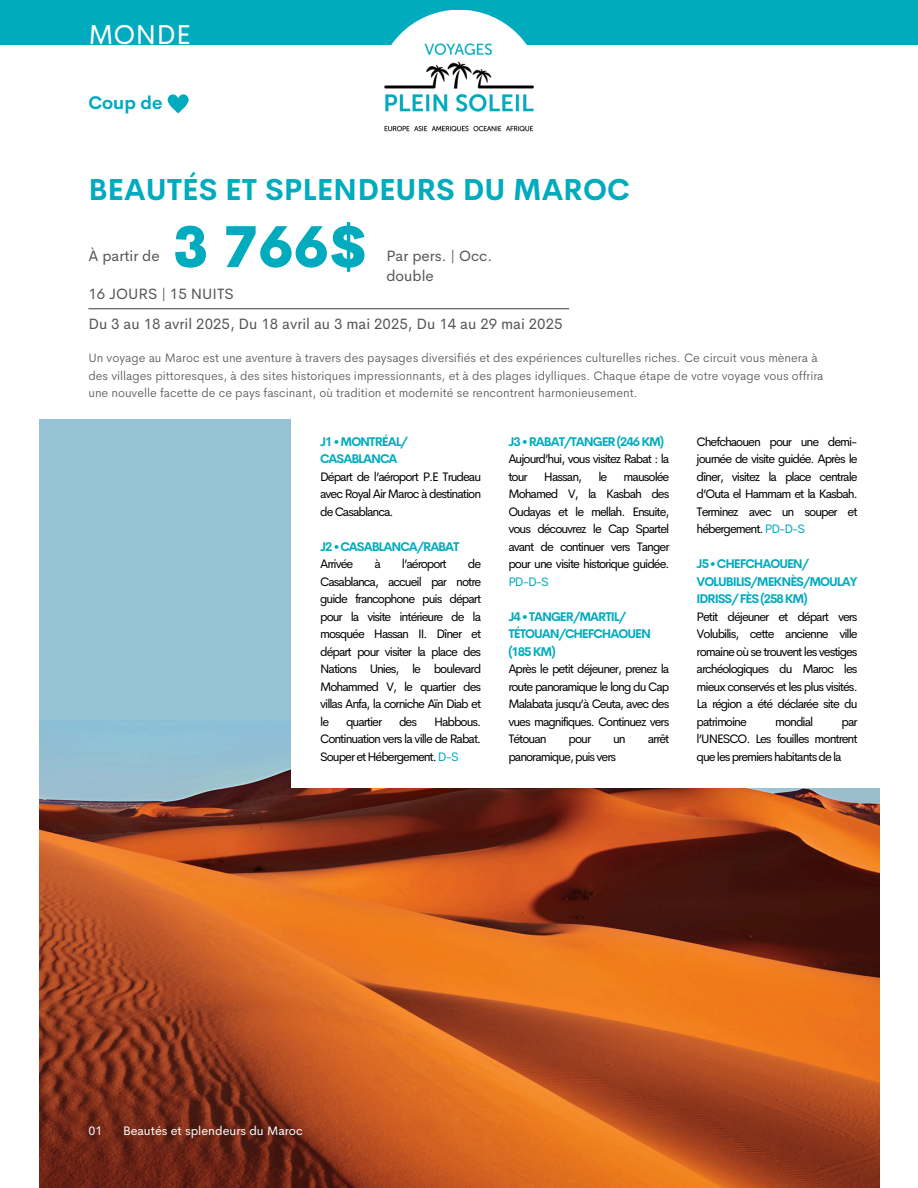
<style>
.page{position:relative;width:918px;height:1188px;background:#fff}
.page>*{position:absolute;margin:0;border:0;box-sizing:border-box;transform-origin:0 0}
.t1{font:800 57px "Cerebri Sans";color:#00abbe}
.t2{font:700 29.7px "Cerebri Sans";color:#00abbe}
.t3{font:27.45px "Cerebri Sans";color:#fff}
.t4{font:700 18px "Cerebri Sans";color:#00abbe}
.t5{font:15px/20.2px "Cerebri Sans";color:#545454}
.t6{font:12.3px/17.5px "Cerebri Sans";letter-spacing:-.08em;color:#000;text-align:justify}
.t7{font:300 12.3px/17.5px "Cerebri Sans";color:#545454}
.t8{font:700 12.3px/17.5px "Cerebri Sans";letter-spacing:-.085em;color:#00abbe}
.t9{font:12.3px "Cerebri Sans";color:#fff}
.t10{font:12.3px "Cerebri Sans";color:#00abbe}
.s1{color:#00abbe}
</style>
<div class="page">
<img style="left:39px;top:720px;width:840px;height:468px">
<hr style="left:88px;top:308px;width:481px;height:1px;background:#545454">
<div style="left:39px;top:420px;width:840px;height:300px;background:#95c2d5"></div>
<div style="left:291px;top:412px;width:594px;height:375px;background:#fff"></div>
<svg style="left:167px;top:94px;width:22px;height:19px"></svg>
<div style="left:0;top:0;width:918px;height:45px;background:#00abbe"></div>
<div style="left:376px;top:10px;width:166px;height:165px;background:#fff;border-radius:50%"></div>
<img style="left:384px;top:42px;width:150px;height:90px">
<h6 class="t3" style="left:88px;top:17px;width:104px">MONDE</h6>
<p class="t4" style="left:88px;top:91px;width:76px">Coup de</p>
<h3 class="t2" style="left:88px;top:170px;width:543px">BEAUTÉS ET SPLENDEURS DU MAROC</h3>
<h2 class="t5" style="left:88px;top:246px;width:73px">À partir de</h2>
<h6 class="t1" style="left:173px;top:210px;width:196px">3 766$</h6>
<p class="t5" style="left:88px;top:284px;width:147px">16 JOURS | 15 NUITS</p>
<h6 class="t5" style="left:386px;top:246px;width:107px">Par pers. | Occ. double</h6>
<h1 class="t5" style="left:88px;top:314px;width:476px">Du 3 au 18 avril 2025, Du 18 avril au 3 mai 2025, Du 14 au 29 mai 2025</h1>
<h5 class="t7" style="left:88px;top:349px;width:737px">Un voyage au Maroc est une aventure à travers des paysages diversifiés et des expériences culturelles riches. Ce circuit vous mènera à des villages pittoresques, à des sites historiques impressionnants, et à des plages idylliques. Chaque étape de votre voyage vous offrira une nouvelle facette de ce pays fascinant, où tradition et modernité se rencontrent harmonieusement.</h5>
<p class="t8" style="left:320px;top:433px;width:89px">J1 • MONTRÉAL/<br>CASABLANCA</p>
<p class="t6" style="left:320px;top:468px;width:163px">Départ de l’aéroport P.E Trudeau avec Royal Air Maroc à destination de Casablanca.</p>
<p class="t8" style="left:320px;top:538px;width:141px">J2 • CASABLANCA/RABAT</p>
<p class="t6" style="left:320px;top:555px;width:35px">Arrivée</p>
<p class="t6" style="left:374px;top:555px;width:8px">à</p>
<p class="t6" style="left:402px;top:555px;width:46px">l’aéroport</p>
<p class="t6" style="left:320px;top:555px;width:163px;text-indent:148px">de Casablanca, accueil par notre guide francophone puis départ pour la visite intérieure de la mosquée Hassan II. Dîner et départ pour visiter la place des Nations Unies, le boulevard Mohammed V, le quartier des villas Anfa, la corniche Aïn Diab et le</p>
<p class="t6" style="left:320px;top:713px;width:163px;text-indent:114px">Habbous.<br>Continuation vers la ville de Rabat.<br>Souper et Hébergement. <span class="s1">D-S</span></p>
<p class="t6" style="left:346px;top:713px;width:38px">quartier</p>
<p class="t6" style="left:399px;top:713px;width:20px">des</p>
<p class="t8" style="left:508px;top:433px;width:157px">J3 • RABAT/TANGER (246 KM)</p>
<p class="t6" style="left:508px;top:450px;width:163px">Aujourd’hui, vous visitez Rabat : la tour</p>
<p class="t6" style="left:508px;top:468px;width:163px;text-indent:115px">mausolée Mohamed V, la Kasbah des Oudayas et le mellah. Ensuite, vous découvrez le Cap Spartel avant de continuer vers Tanger pour une visite historique guidée.</p>
<p class="t10" style="left:508px;top:573px;width:42px">PD-D-S</p>
<p class="t8" style="left:508px;top:608px;width:144px">J4 • TANGER/MARTIL/<br>TÉTOUAN/CHEFCHAOUEN (185 KM)</p>
<p class="t6" style="left:508px;top:660px;width:163px">Après le petit déjeuner, prenez la route panoramique le long du Cap Malabata jusqu’à Ceuta, avec des vues magnifiques. Continuez vers Tétouan</p>
<p class="t6" style="left:544px;top:468px;width:40px">Hassan,</p>
<p class="t6" style="left:598px;top:468px;width:10px">le</p>
<p class="t6" style="left:569px;top:730px;width:24px">pour</p>
<p class="t6" style="left:613px;top:730px;width:14px">un</p>
<p class="t6" style="left:648px;top:730px;width:23px">arrêt</p>
<p class="t6" style="left:508px;top:748px;width:109px">panoramique, puis vers</p>
<p class="t6" style="left:697px;top:433px;width:163px">Chefchaouen pour une demi&shy;journée de visite guidée. Après le dîner, visitez la place centrale d’Outa el Hammam et la Kasbah.<br>Terminez avec un souper et hébergement. <span class="s1">PD-D-S</span></p>
<p class="t8" style="left:697px;top:555px;width:162px">J5 • CHEFCHAOUEN/<br>VOLUBILIS/MEKNÈS/MOULAY<br>IDRISS/ FÈS (258 KM)</p>
<p class="t6" style="left:697px;top:608px;width:163px">Petit déjeuner et départ vers Volubilis, cette ancienne ville romaine où se trouvent les vestiges archéologiques du Maroc les mieux conservés et les plus visités.<br>La région a été déclarée site du patrimoine</p>
<p class="t6" style="left:775px;top:713px;width:40px">mondial</p>
<p class="t6" style="left:697px;top:713px;width:163px;text-indent:145px">par l’UNESCO. Les fouilles montrent que les premiers habitants de la</p>
<p class="t9" style="left:88px;top:1123px;width:15px">01</p>
<p class="t9" style="left:123px;top:1123px;width:181px">Beautés et splendeurs du Maroc</p>
</div>
